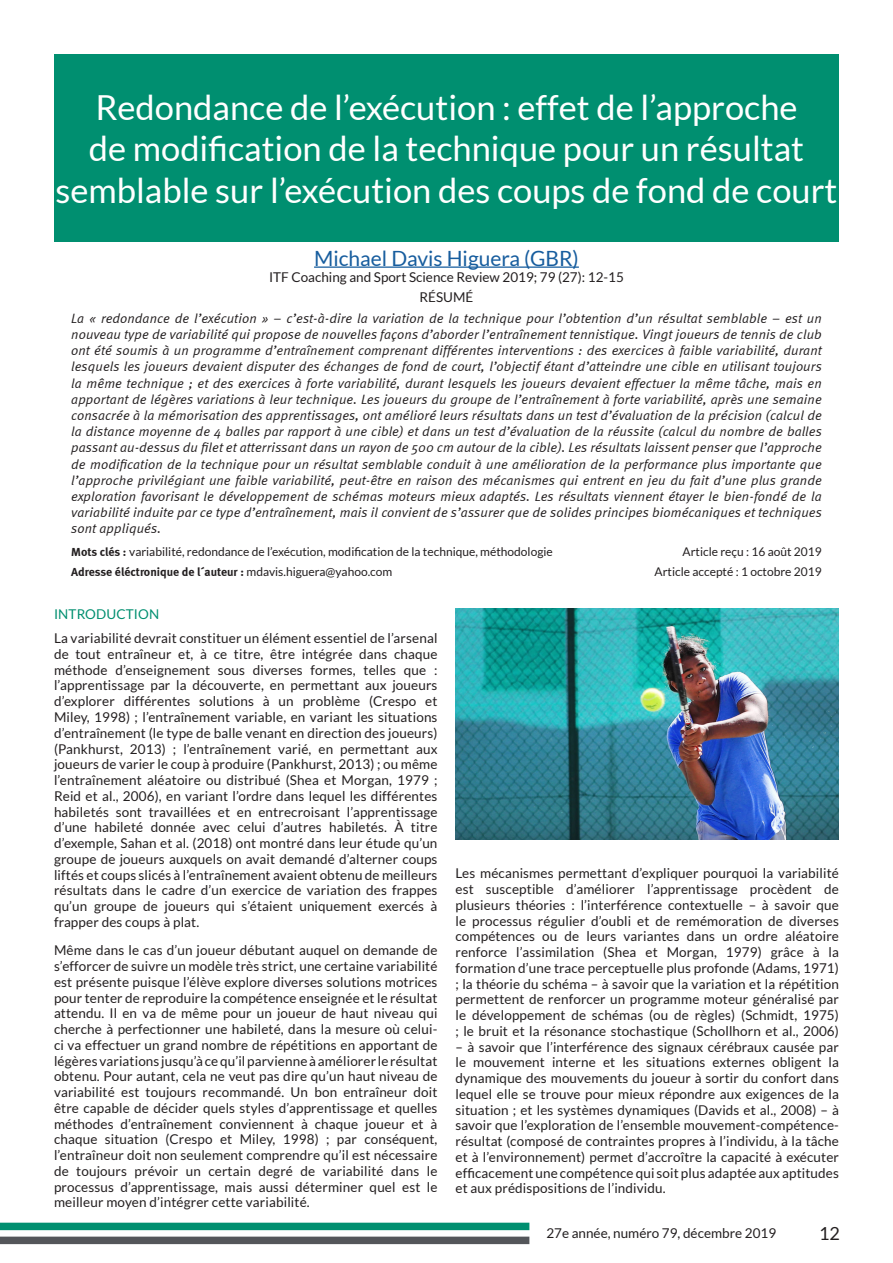
<style>
.page{position:relative;width:893px;height:1263px;background:#fff}
.page>*{position:absolute;margin:0;border:0;box-sizing:border-box;transform-origin:0 0}
.Titulo_Articulo{font:34.5px/41.4px "Lato";color:#fff;text-align:center}
.Autor{font:21px "Lato";color:#175d9e}
.t1{font:18px "Lato";color:#231f20}
.Normal_Centrado{font:13.5px/15.8px "Lato";letter-spacing:.01em;color:#231f20;text-align:justify}
.Abstract_Italic{font:italic 13.5px/16.2px "Meta Normal";letter-spacing:.01em;color:#231f20;text-align:justify}
.Titulos_verdes{font:13.5px "Lato";letter-spacing:.01em;color:#008f70}
.Palabras_Clave_y_ema{font:12px "Lato";color:#231f20}
.Palabras_Clave_y_ema-2{font:700 12px "Meta";color:#231f20}
.s1{font-family:"Meta";font-weight:700}
.s2{font-family:"Lato";font-weight:400}
</style>
<div class="page">
<div style="left:0;top:1223px;width:529px;height:7px;background:#008f70"></div>
<div style="left:0;top:1236px;width:529px;height:8px;background:#54565a;border:2px solid #54565a"></div>
<hr style="left:314px;top:266px;width:265px;height:2px;background:#175d9e">
<div style="left:54px;top:54px;width:785px;height:187px;background:#008f70"></div>
<img style="left:455px;top:608px;width:384px;height:232px">
<p class="Titulo_Articulo" style="left:55px;top:87px;width:783px">Redondance de l’exécution : effet de l’approche<br>de modification de la technique pour un résultat semblable sur l’exécution des coups de fond de court</p>
<p class="Autor" style="left:314px;top:246px;width:266px">Michael Davis Higuera (GBR)</p>
<p class="Normal_Centrado" style="left:269px;top:269px;width:356px">ITF Coaching and Sport Science Review 2019; 79 (27): 12-15</p>
<p class="Normal_Centrado" style="left:420px;top:289px;width:55px">RÉSUMÉ</p>
<p class="Abstract_Italic" style="left:71px;top:310px;width:752px">La « redondance de l’exécution » – c’est-à-dire la variation de la technique pour l’obtention d’un résultat semblable – est un nouveau type de variabilité qui propose de nouvelles façons d’aborder l’entraînement tennistique. Vingt joueurs de tennis de club ont été soumis à un programme d’entraînement comprenant différentes interventions : des exercices à faible variabilité, durant lesquels les joueurs devaient disputer des échanges de fond de court, l’objectif étant d’atteindre une cible en utilisant toujours la même technique ; et des exercices à forte variabilité, durant lesquels les joueurs devaient effectuer la même tâche, mais en apportant de légères variations à leur technique. Les joueurs du groupe de l’entraînement à forte variabilité, après une semaine consacrée à la mémorisation des apprentissages, ont amélioré leurs résultats dans un test d’évaluation de la précision (calcul de la distance moyenne de 4 balles par rapport à une cible) et dans un test d’évaluation de la réussite (calcul du nombre de balles passant au-dessus du filet et atterrissant dans un rayon de 500 cm autour de la cible). Les résultats laissent penser que l’approche de modification de la technique pour un résultat semblable conduit à une amélioration de la performance plus importante que l’approche privilégiant une faible variabilité, peut-être en raison des mécanismes qui entrent en jeu du fait d’une plus grande exploration favorisant le développement de schémas moteurs mieux adaptés. Les résultats viennent étayer le bien-fondé de la variabilité induite par ce type d’entraînement, mais il convient de s’assurer que de solides principes biomécaniques et techniques sont appliqués.</p>
<p class="Palabras_Clave_y_ema" style="left:71px;top:545px;width:483px"><span class="s1">Mots clés :</span> variabilité, redondance de l’exécution, modification de la technique, méthodologie</p>
<p class="Palabras_Clave_y_ema" style="left:683px;top:545px;width:141px">Article reçu : 16 août 2019</p>
<p class="Palabras_Clave_y_ema-2" style="left:71px;top:565px;width:323px">Adresse éléctronique de l´auteur : <span class="s2">mdavis.higuera@yahoo.com</span></p>
<p class="Palabras_Clave_y_ema" style="left:655px;top:565px;width:169px">Article accepté : 1 octobre 2019</p>
<p class="Titulos_verdes" style="left:54px;top:606px;width:107px">INTRODUCTION</p>
<p class="Normal_Centrado" style="left:54px;top:630px;width:385px">La variabilité devrait constituer un élément essentiel de l’arsenal de tout entraîneur et, à ce titre, être intégrée dans chaque méthode d’enseignement sous diverses formes, telles que : l’apprentissage par la découverte, en permettant aux joueurs d’explorer différentes solutions à un problème (Crespo et Miley, 1998) ; l’entraînement variable, en variant les situations d’entraînement (le type de balle venant en direction des joueurs) (Pankhurst, 2013) ; l’entraînement varié, en permettant aux joueurs de varier le coup à produire (Pankhurst, 2013) ; ou même l’entraînement aléatoire ou distribué (Shea et Morgan, 1979 ; Reid et al., 2006), en variant l’ordre dans lequel les différentes habiletés sont travaillées et en entrecroisant l’apprentissage d’une habileté donnée avec celui d’autres habiletés. À titre d’exemple, Sahan et al. (2018) ont montré dans leur étude qu’un groupe de joueurs auxquels on avait demandé d’alterner coups liftés et coups slicés à l’entraînement avaient obtenu de meilleurs résultats dans le cadre d’un exercice de variation des frappes qu’un groupe de joueurs qui s’étaient uniquement exercés à frapper des coups à plat.</p>
<p class="Normal_Centrado" style="left:54px;top:942px;width:385px">Même dans le cas d’un joueur débutant auquel on demande de s’efforcer de suivre un modèle très strict, une certaine variabilité est présente puisque l’élève explore diverses solutions motrices pour tenter de reproduire la compétence enseignée et le résultat attendu. Il en va de même pour un joueur de haut niveau qui cherche à perfectionner une habileté, dans la mesure où celui&shy;ci va effectuer un grand nombre de répétitions en apportant de légères variations jusqu’à ce qu’il parvienne à améliorer le résultat obtenu. Pour autant, cela ne veut pas dire qu’un haut niveau de variabilité est toujours recommandé. Un bon entraîneur doit être capable de décider quels styles d’apprentissage et quelles méthodes d’entraînement conviennent à chaque joueur et à chaque situation (Crespo et Miley, 1998) ; par conséquent, l’entraîneur doit non seulement comprendre qu’il est nécessaire de toujours prévoir un certain degré de variabilité dans le processus d’apprentissage, mais aussi déterminer quel est le meilleur moyen d’intégrer cette variabilité.</p>
<p class="Normal_Centrado" style="left:455px;top:865px;width:385px">Les mécanismes permettant d’expliquer pourquoi la variabilité est susceptible d’améliorer l’apprentissage procèdent de plusieurs théories : l’interférence contextuelle – à savoir que le processus régulier d’oubli et de remémoration de diverses compétences ou de leurs variantes dans un ordre aléatoire renforce l’assimilation (Shea et Morgan, 1979) grâce à la formation d’une trace perceptuelle plus profonde (Adams, 1971) ; la théorie du schéma – à savoir que la variation et la répétition permettent de renforcer un programme moteur généralisé par le développement de schémas (ou de règles) (Schmidt, 1975) ; le bruit et la résonance stochastique (Schollhorn et al., 2006)</p>
<p class="Normal_Centrado" style="left:455px;top:1039px;width:385px">– à savoir que l’interférence des signaux cérébraux causée par le mouvement interne et les situations externes obligent la dynamique des mouvements du joueur à sortir du confort dans lequel elle se trouve pour mieux répondre aux exigences de la situation ; et les systèmes dynamiques (Davids et al., 2008) – à savoir que l’exploration de l’ensemble mouvement-compétence&shy;résultat (composé de contraintes propres à l’individu, à la tâche et à l’environnement) permet d’accroître la capacité à exécuter efficacement une compétence qui soit plus adaptée aux aptitudes et aux prédispositions de l’individu.</p>
<p class="Normal_Centrado" style="left:546px;top:1225px;width:231px">27e année, numéro 79, décembre 2019</p>
<h3 class="t1" style="left:819px;top:1223px;width:22px">12</h3>
</div>
